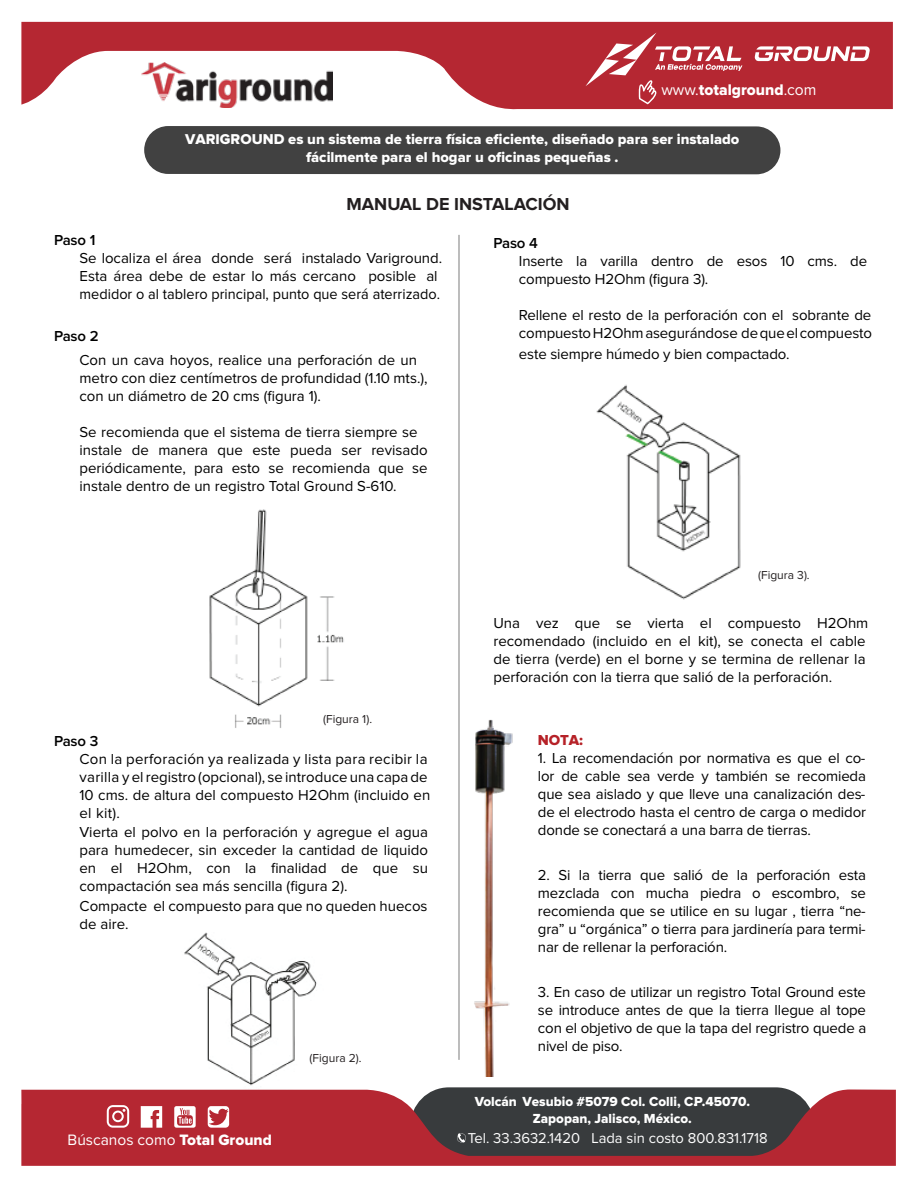
<style>
.page{position:relative;width:918px;height:1188px;background:#fff}
.page>*{position:absolute;margin:0;border:0;box-sizing:border-box;transform-origin:0 0}
.t1{font:700 18px "Proxima Nova";color:#231f20}
.t2{font:16.05px "Proxima Nova Extrabld";color:#fff}
.t3{font:15.6px "Proxima Nova";color:#fff}
.t4{font:15px/18px "Proxima Nova";color:#000}
.t5{font:600 15px "Proxima Nova";letter-spacing:-.01em;color:#000}
.t6{font:15px "Proxima Nova Extrabld";color:#b62127}
.t7{font:14.85px/17.7px "Proxima Nova Extrabld";color:#fff;text-align:center}
.t8{font:14.85px "Proxima Nova";color:#fff}
.t9{font:13.65px/16.4px "Proxima Nova Extrabld";color:#fff;text-align:center}
.t10{font:12px "Proxima Nova";color:#231f20}
.s1{font-family:"Proxima Nova"}
.s2{font-family:"Proxima Nova Extrabld"}
</style>
<div class="page">
<img style="left:209px;top:509px;width:135px;height:219px">
<img style="left:182px;top:933px;width:143px;height:157px">
<img style="left:596px;top:384px;width:145px;height:216px">
<hr style="left:458px;top:235px;width:2px;height:825px;background:#414141">
<div style="left:144px;top:126px;width:636px;height:48px;background:#414141;border-radius:24px"></div>
<img style="left:474px;top:719px;width:39px;height:357px">
<svg style="left:21px;top:22px;width:872px;height:88px;fill:#b52732"></svg>
<svg style="left:755px;top:46px;width:115px;height:15px"></svg>
<svg style="left:586px;top:33px;width:156px;height:71px;background:#bf454e"></svg>
<div style="left:410px;top:1087px;width:404px;height:78px;background:#383b3d;border-radius:39px"></div>
<svg style="left:21px;top:1090px;width:875px;height:76px;fill:#b52732"></svg>
<svg style="left:457px;top:1133px;width:9px;height:10px"></svg>
<svg style="left:107px;top:1105px;width:22px;height:23px"></svg>
<svg style="left:141px;top:1106px;width:21px;height:22px"></svg>
<svg style="left:174px;top:1106px;width:22px;height:22px"></svg>
<svg style="left:208px;top:1106px;width:21px;height:22px"></svg>
<p class="t2" style="left:662px;top:82px;width:156px"><span class="s1">www.</span>totalground<span class="s1">.com</span></p>
<p class="t7" style="left:185px;top:131px;width:556px">VARIGROUND es un sistema de tierra física eficiente, diseñado para ser instalado fácilmente para el hogar u oficinas pequeñas .</p>
<p class="t1" style="left:347px;top:196px;width:225px">MANUAL DE INSTALACIÓN</p>
<p class="t5" style="left:54px;top:234px;width:43px">Paso 1</p>
<p class="t4" style="left:80px;top:250px;width:364px">Se localiza el área donde será instalado Variground.<br>Esta área debe de estar lo más cercano posible al medidor o al tablero principal, punto que será aterrizado.</p>
<p class="t5" style="left:54px;top:330px;width:46px">Paso 2</p>
<p class="t4" style="left:80px;top:352px;width:350px">Con un cava hoyos, realice una perforación de un metro con diez centímetros de profundidad (1.10 mts.), con un diámetro de 20 cms (figura 1).</p>
<p class="t4" style="left:80px;top:424px;width:350px">Se recomienda que el sistema de tierra siempre se instale de manera que este pueda ser revisado periódicamente, para esto se recomienda que se instale dentro de un registro Total Ground S-610.</p>
<p class="t5" style="left:493px;top:237px;width:46px">Paso 4</p>
<p class="t4" style="left:519px;top:253px;width:350px">Inserte la varilla dentro de esos 10 cms. de compuesto H2Ohm (figura 3).</p>
<p class="t4" style="left:519px;top:307px;width:355px">Rellene el resto de la perforación con el sobrante de compuestoH2Ohmasegurándose dequeelcompuesto</p>
<p class="t4" style="left:519px;top:346px;width:272px">este siempre húmedo y bien compactado.</p>
<p class="t10" style="left:323px;top:713px;width:51px">(Figura 1).</p>
<p class="t5" style="left:54px;top:735px;width:46px">Paso 3</p>
<p class="t4" style="left:80px;top:751px;width:352px">Con la perforación ya realizada y lista para recibir la varilla y elregistro (opcional), se introduce una capa de 10 cms. de altura del compuesto H2Ohm (incluido en el kit).</p>
<p class="t4" style="left:79px;top:824px;width:350px;text-align:justify">Vierta el polvo en la perforación y agregue el agua para humedecer, sin exceder la cantidad de liquido en el H2Ohm, con la finalidad de que su compactación sea más sencilla (figura 2).</p>
<p class="t4" style="left:80px;top:898px;width:350px">Compacte el compuesto para que no queden huecos de aire.</p>
<p class="t3" style="left:68px;top:1133px;width:206px">Búscanos como <span class="s2">Total Ground</span></p>
<p class="t10" style="left:310px;top:1052px;width:54px">(Figura 2).</p>
<p class="t10" style="left:758px;top:569px;width:53px">(Figura 3).</p>
<p class="t4" style="left:493px;top:614px;width:376px">Una vez que se vierta el compuesto H2Ohm recomendado (incluido en el kit), se conecta el cable de tierra (verde) en el borne y se termina de rellenar la perforación con la tierra que salió de la perforación.</p>
<p class="t6" style="left:538px;top:733px;width:47px">NOTA:</p>
<p class="t4" style="left:538px;top:767px;width:330px">lor de cable sea verde y también se recomieda</p>
<p class="t4" style="left:538px;top:803px;width:330px">de el electrodo hasta el centro de carga o medidor donde se conectará a una barra de tierras.</p>
<p class="t4" style="left:538px;top:749px;width:329px">1. La recomendación por normativa es que el co-</p>
<p class="t4" style="left:538px;top:785px;width:329px">que sea aislado y que lleve una canalización des-</p>
<p class="t4" style="left:538px;top:866px;width:330px">2. Si la tierra que salió de la perforación esta mezclada con mucha piedra o escombro, se</p>
<p class="t4" style="left:538px;top:902px;width:329px">recomienda que se utilice en su lugar , tierra “ne&shy;gra” u “orgánica” o tierra para jardinería para termi-</p>
<p class="t4" style="left:538px;top:938px;width:191px">nar de rellenar la perforación.</p>
<p class="t4" style="left:538px;top:983px;width:330px;text-align:justify">3. En caso de utilizar un registro Total Ground este se introduce antes de que la tierra llegue al tope con el objetivo de que la tapa del regristro quede a nivel de piso.</p>
<p class="t9" style="left:475px;top:1094px;width:277px">Volcán Vesubio #5079 Col. Colli, C.P.45070.<br>Zapopan, Jalisco, México.</p>
<p class="t8" style="left:468px;top:1131px;width:302px">Tel. 33.3632.1420 Lada sin costo 800.831.1718</p>
</div>
